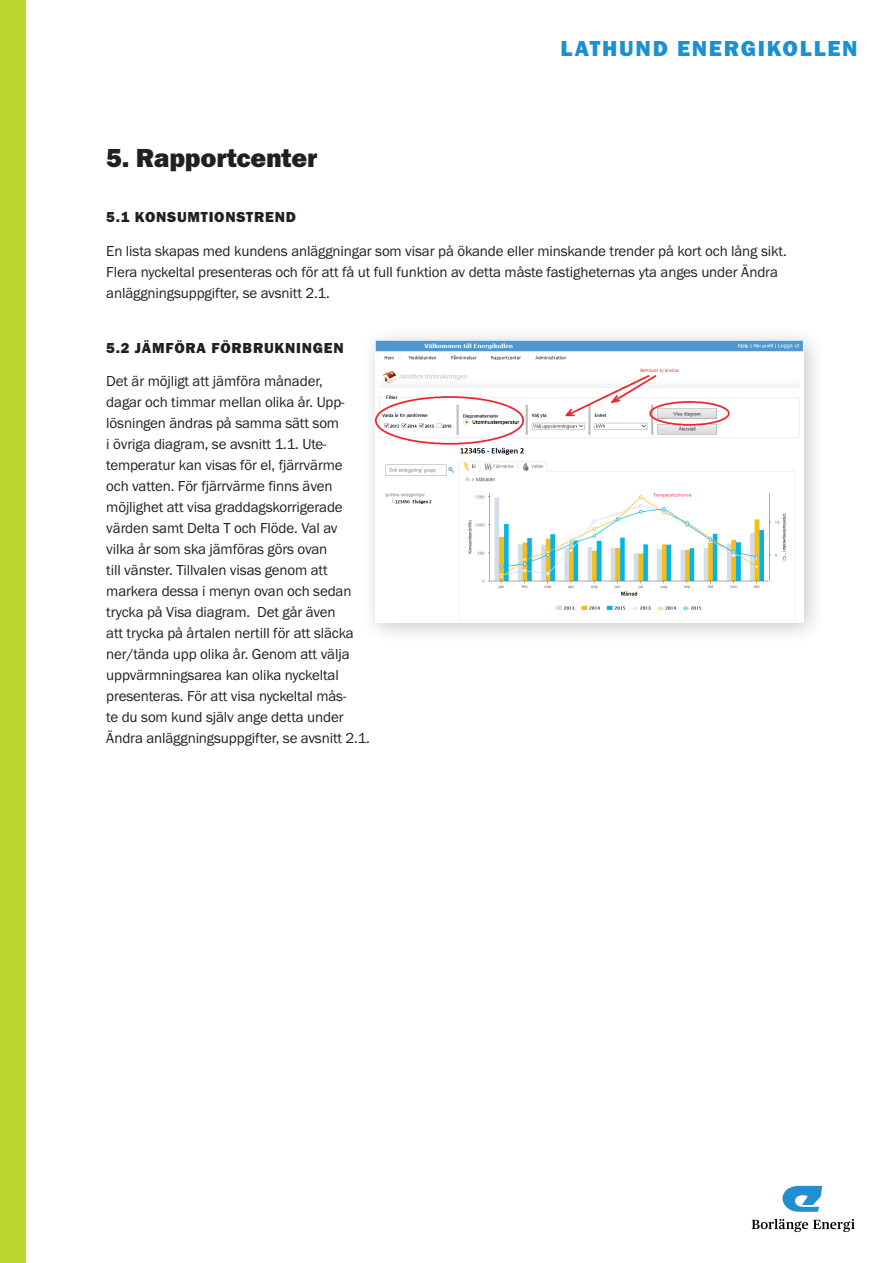
<style>
.page{position:relative;width:893px;height:1263px;background:#fff}
.page>*{position:absolute;margin:0;border:0;box-sizing:border-box;transform-origin:0 0}
.Mellis{font:800 27px "Franklin Gothic EF";letter-spacing:-.01em;color:#231f20}
.Bröd_small{font:800 22.5px "Franklin Gothic EF";letter-spacing:.075em;color:#1d90d0}
.Bröd{font:15px/21px "Franklin Gothic EF";letter-spacing:-.01em;color:#231f20}
.Mellis_2{font:800 15px "Franklin Gothic EF";letter-spacing:.05em;color:#231f20}
</style>
<div class="page">
<svg style="left:752px;top:1219px;width:103px;height:13px"></svg>
<svg style="left:782px;top:1186px;width:40px;height:26px"></svg>
<div style="left:0;top:0;width:26px;height:1263px;background:#bed630"></div>
<div style="left:361px;top:326px;width:465px;height:319px;background:#231f20;opacity:.25"></div>
<img style="left:375px;top:340px;width:428px;height:282px">
<p class="Mellis" style="left:106px;top:143px;width:212px">5. Rapportcenter</p>
<p class="Bröd_small" style="left:560px;top:35px;width:299px">LATHUND ENERGIKOLLEN</p>
<p class="Mellis_2" style="left:106px;top:208px;width:191px">5.1 KONSUMTIONSTREND</p>
<p class="Bröd" style="left:106px;top:240px;width:682px">En lista skapas med kundens anläggningar som visar på ökande eller minskande trender på kort och lång sikt.<br>Flera nyckeltal presenteras och för att få ut full funktion av detta måste fastigheternas yta anges under Ändra anläggningsuppgifter, se avsnitt 2.1.</p>
<p class="Mellis_2" style="left:106px;top:339px;width:239px">5.2 JÄMFÖRA FÖRBRUKNINGEN</p>
<p class="Bröd" style="left:106px;top:371px;width:265px">Det är möjligt att jämföra månader,<br>dagar och timmar mellan olika år. Upp&shy;lösningen ändras på samma sätt som<br>i övriga diagram, se avsnitt 1.1. Ute&shy;temperatur kan visas för el, fjärrvärme<br>och vatten. För fjärrvärme finns även möjlighet att visa graddagskorrigerade värden samt Delta T och Flöde. Val av<br>vilka år som ska jämföras görs ovan<br>till vänster. Tillvalen visas genom att markera dessa i menyn ovan och sedan trycka på Visa diagram. Det går även<br>att trycka på årtalen nertill för att släcka ner/tända upp olika år. Genom att välja uppvärmningsarea kan olika nyckeltal presenteras. För att visa nyckeltal mås-<br>te du som kund själv ange detta under Ändra anläggningsuppgifter, se avsnitt 2.1.</p>
</div>
